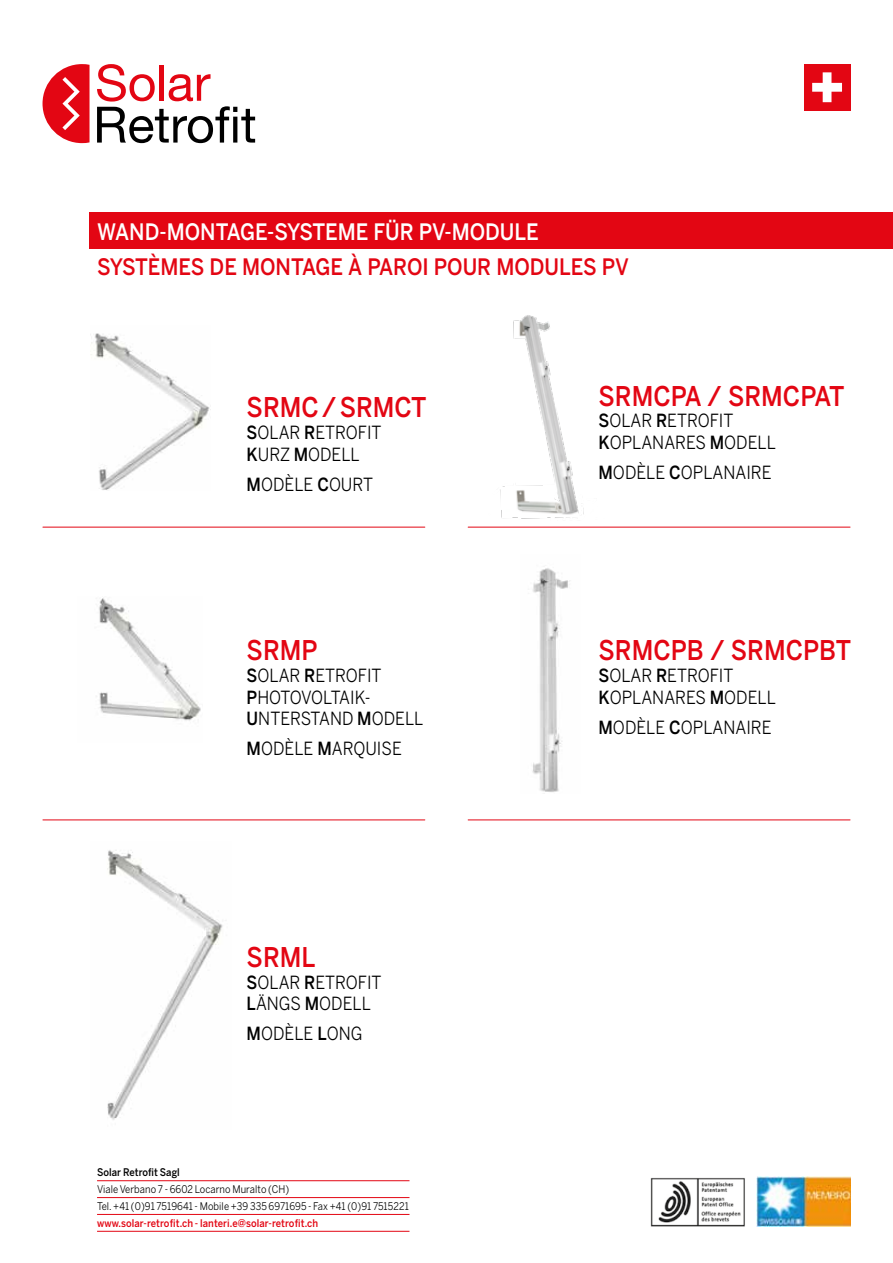
<style>
.page{position:relative;width:893px;height:1263px;background:#fff}
.page>*{position:absolute;margin:0;border:0;box-sizing:border-box;transform-origin:0 0}
.t1{font:500 27px "Benton Sans";color:#e30613;scale:.9 1}
.t2{font:500 22.5px "Benton Sans";color:#e30613;scale:.9 1}
.t3{font:500 22.5px "Benton Sans";color:#fff;scale:.9 1}
.t4{font:18px/21.6px "Benton Sans";color:#000;scale:.9 1}
.t5{font:10.5px/16.8px "Benton Sans";letter-spacing:.01em;color:#000;scale:.9 1}
.t6{font:500 10.5px "Benton Sans";letter-spacing:.01em;color:#e30613;scale:.9 1}
.t7{font:500 10.5px "Benton Sans";letter-spacing:.01em;color:#000;scale:.9 1}
.s1{font-weight:500}
</style>
<div class="page">
<div style="left:90px;top:213px;width:803px;height:36px;background:#e30613"></div>
<svg style="left:97px;top:64px;width:158px;height:79px"></svg>
<svg style="left:43px;top:64px;width:47px;height:79px"></svg>
<div style="left:804px;top:64px;width:46px;height:47px;background:#e30613"></div>
<svg style="left:812px;top:72px;width:30px;height:30px"></svg>
<img style="left:650px;top:1177px;width:95px;height:50px">
<img style="left:756px;top:1177px;width:94px;height:49px">
<hr style="left:97px;top:1180px;width:312px;height:1px;background:#e30613">
<hr style="left:97px;top:1197px;width:312px;height:1px;background:#e30613">
<hr style="left:97px;top:1214px;width:312px;height:1px;background:#e30613">
<hr style="left:97px;top:1231px;width:312px;height:1px;background:#e30613">
<img style="left:107px;top:850px;width:116px;height:270px">
<img style="left:96px;top:598px;width:105px;height:123px">
<img style="left:90px;top:333px;width:120px;height:157px">
<hr style="left:43px;top:527px;width:382px;height:1px;background:#e30613">
<hr style="left:468px;top:527px;width:382px;height:1px;background:#e30613">
<hr style="left:43px;top:819px;width:382px;height:1px;background:#e30613">
<hr style="left:468px;top:819px;width:382px;height:1px;background:#e30613">
<img style="left:532px;top:568px;width:36px;height:224px">
<img style="left:500px;top:315px;width:84px;height:204px">
<p class="t3" style="left:97px;top:218px;width:492px">WAND-MONTAGE-SYSTEME FÜR PV-MODULE</p>
<p class="t2" style="left:97px;top:254px;width:592px">SYSTÈMES DE MONTAGE À PAROI POUR MODULES PV</p>
<h1 class="t1" style="left:247px;top:392px;width:202px">SRMC/SRMCT</h1>
<p class="t4" style="left:247px;top:421px;width:151px"><span class="s1">S</span>OLAR <span class="s1">R</span>ETROFIT<br><span class="s1">K</span>URZ <span class="s1">M</span>ODELL</p>
<p class="t4" style="left:247px;top:473px;width:142px"><span class="s1">M</span>ODÈLE <span class="s1">C</span>OURT</p>
<h1 class="t1" style="left:247px;top:634px;width:80px">SRMP</h1>
<p class="t4" style="left:247px;top:664px;width:198px"><span class="s1">S</span>OLAR <span class="s1">R</span>ETROFIT<br><span class="s1">P</span>HOTOVOLTAIK-<br><span class="s1">U</span>NTERSTAND <span class="s1">M</span>ODELL</p>
<p class="t4" style="left:247px;top:738px;width:174px"><span class="s1">M</span>ODÈLE <span class="s1">M</span>ARQUISE</p>
<h1 class="t1" style="left:247px;top:941px;width:78px">SRML</h1>
<p class="t4" style="left:247px;top:971px;width:151px"><span class="s1">S</span>OLAR <span class="s1">R</span>ETROFIT<br><span class="s1">L</span>ÄNGS <span class="s1">M</span>ODELL</p>
<p class="t4" style="left:247px;top:1023px;width:130px"><span class="s1">M</span>ODÈLE <span class="s1">L</span>ONG</p>
<p class="t7" style="left:97px;top:1166px;width:94px">Solar Retrofit Sagl</p>
<p class="t5" style="left:97px;top:1181px;width:348px">Viale Verbano 7 - 6602 Locarno Muralto (CH)<br>Tel. +41 (0)91 7519641 - Mobile +39 335 6971695 - Fax +41 (0)91 7515221</p>
<p class="t6" style="left:97px;top:1217px;width:247px">www.solar-retrofit.ch - lanteri.e@solar-retrofit.ch</p>
<h1 class="t1" style="left:598px;top:380px;width:275px">SRMCPA / SRMCPAT</h1>
<p class="t4" style="left:598px;top:410px;width:199px"><span class="s1">S</span>OLAR <span class="s1">R</span>ETROFIT<br><span class="s1">K</span>OPLANARES <span class="s1">M</span>ODELL</p>
<p class="t4" style="left:598px;top:461px;width:194px"><span class="s1">M</span>ODÈLE <span class="s1">C</span>OPLANAIRE</p>
<h1 class="t1" style="left:598px;top:634px;width:282px">SRMCPB / SRMCPBT</h1>
<p class="t4" style="left:598px;top:664px;width:199px"><span class="s1">S</span>OLAR <span class="s1">R</span>ETROFIT<br><span class="s1">K</span>OPLANARES <span class="s1">M</span>ODELL</p>
<p class="t4" style="left:598px;top:716px;width:194px"><span class="s1">M</span>ODÈLE <span class="s1">C</span>OPLANAIRE</p>
</div>
